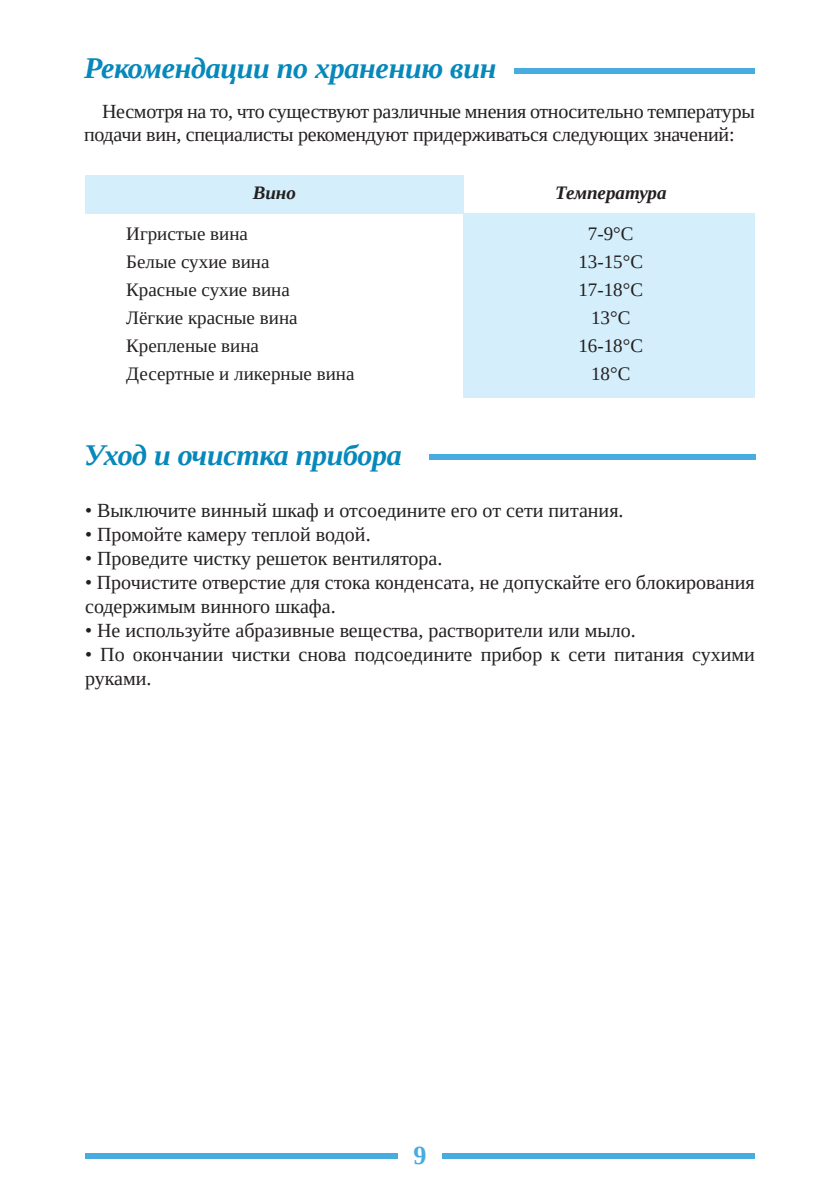
<style>
.page{position:relative;width:840px;height:1191px;background:#fff}
.page>*{position:absolute;margin:0;border:0;box-sizing:border-box;transform-origin:0 0}
.t1{font:italic 700 30px "Liberation Serif";letter-spacing:-.01em;color:#0688bb}
.t2{font:700 26px "Liberation Serif";color:#48ace0}
.t3{font:20px/24px "Liberation Serif";color:#231f20}
.t4{font:19px/28px "Liberation Serif";color:#231f20}
.t5{font:italic 700 19px "Liberation Serif";color:#231f20}
</style>
<div class="page">
<div style="left:85px;top:1152px;width:312px;height:6px;background:#48ace0"></div>
<div style="left:442px;top:1152px;width:312px;height:6px;background:#48ace0"></div>
<div style="left:513px;top:68px;width:241px;height:6px;background:#48ace0"></div>
<div style="left:85px;top:175px;width:378px;height:39px;background:#d4effb"></div>
<div style="left:463px;top:214px;width:291px;height:184px;background:#d4effb"></div>
<div style="left:429px;top:454px;width:326px;height:6px;background:#48ace0"></div>
<h1 class="t1" style="left:84px;top:49px;width:413px">Рекомендации по хранению вин</h1>
<p class="t3" style="left:84px;top:100px;width:672px;line-height:23px;text-indent:18px">Несмотря на то, что существуют различные мнения относительно температуры подачи вин, специалисты рекомендуют придерживаться следующих значений:</p>
<p class="t5" style="left:252px;top:181px;width:45px">Вино</p>
<p class="t5" style="left:555px;top:181px;width:113px">Температура</p>
<p class="t4" style="left:126px;top:220px;width:229px">Игристые вина<br>Белые сухие вина<br>Красные сухие вина<br>Лёгкие красные вина<br>Крепленые вина<br>Десертные и ликерные вина</p>
<p class="t4" style="left:578px;top:220px;width:66px;text-align:center">7-9°С<br>13-15°С<br>17-18°С<br>13°С<br>16-18°С<br>18°С</p>
<h1 class="t1" style="left:84px;top:435px;width:319px">Уход и очистка прибора</h1>
<p class="t3" style="left:85px;top:498px;width:539px">• Выключите винный шкаф и отсоедините его от сети питания.</p>
<p class="t3" style="left:85px;top:522px;width:287px">• Промойте камеру теплой водой.</p>
<p class="t3" style="left:85px;top:546px;width:358px">• Проведите чистку решеток вентилятора.</p>
<p class="t3" style="left:85px;top:570px;width:670px">• Прочистите отверстие для стока конденсата, не допускайте его блокирования содержимым винного шкафа.</p>
<p class="t3" style="left:85px;top:618px;width:552px">• Не используйте абразивные вещества, растворители или мыло.</p>
<p class="t3" style="left:85px;top:642px;width:670px">• По окончании чистки снова подсоедините прибор к сети питания сухими руками.</p>
<h2 class="t2" style="left:413px;top:1138px;width:14px">9</h2>
</div>
